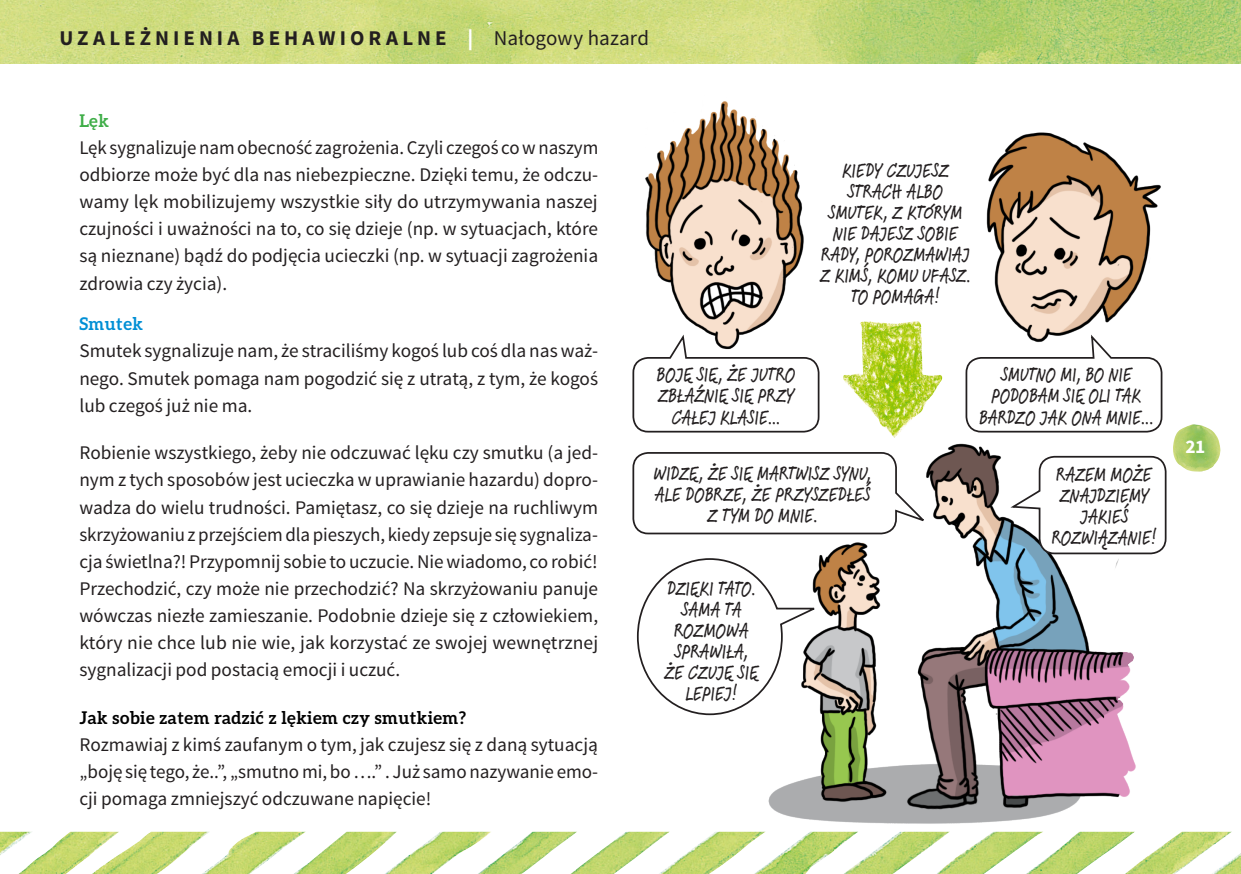
<style>
.page{position:relative;width:1241px;height:874px;background:#fff}
.page>*{position:absolute;margin:0;border:0;box-sizing:border-box;transform-origin:0 0}
.KARTKA_TYT_A__26p{font:500 21px/21px "Feltpen Com";letter-spacing:-.01em;color:#231f20;text-align:center}
.KARTKA_TYT_A__26p-2{font:500 21px/21px "Feltpen Com";letter-spacing:-.01em;color:#231f20;text-align:center;scale:.96 1}
.t1{font:700 21px "Source Sans Pro";letter-spacing:.19em;color:#231f20}
.TEXT_BODY{font:19.25px/27.1px "Source Sans Pro";color:#231f20;text-align:justify}
.t2{font:700 19.25px "Source Sans Pro";color:#fff}
.POD_TYT_MALY{font:700 17.5px "Aleo";letter-spacing:.025em;color:#000}
.POD_TYT_MALY-2{font:700 17.5px "Aleo";letter-spacing:.025em;color:#008fd5}
.POD_TYT_MALY-3{font:700 17.5px "Aleo";color:#40ae49}
.s1{font-weight:900;color:#fff}
.s2{font-weight:400}
</style>
<div class="page">
<img style="left:0;top:831px;width:1240px;height:42px">
<img style="left:0;top:0;width:1240px;height:63px">
<img style="left:1200px;top:425px;width:20px;height:46px">
<img style="left:731px;top:424px;width:469px;height:435px">
<img style="left:645px;top:101px;width:159px;height:231px">
<img style="left:986px;top:132px;width:175px;height:200px">
<svg style="left:1007px;top:455px;width:160px;height:100px"></svg>
<img style="left:843px;top:321px;width:99px;height:117px">
<svg style="left:632px;top:332px;width:188px;height:101px"></svg>
<svg style="left:964px;top:332px;width:199px;height:101px"></svg>
<svg style="left:632px;top:451px;width:297px;height:84px"></svg>
<svg style="left:636px;top:557px;width:185px;height:158px"></svg>
<p class="t1" style="left:60px;top:25px;width:591px">UZALEŻNIENIA BEHAWIORALNE <span class="s1">|</span> <span class="s2">Nałogowy hazard</span></p>
<p class="POD_TYT_MALY-3" style="left:79px;top:110px;width:31px">Lęk</p>
<p class="TEXT_BODY" style="left:79px;top:134px;width:520px">Lęk sygnalizuje nam obecność zagrożenia. Czyli czegoś co w naszym odbiorze może być dla nas niebezpieczne. Dzięki temu, że odczu&shy;wamy lęk mobilizujemy wszystkie siły do utrzymywania naszej czujności i uważności na to, co się dzieje (np. w sytuacjach, które są nieznane) bądź do podjęcia ucieczki (np. w sytuacji zagrożenia zdrowia czy życia).</p>
<p class="POD_TYT_MALY-2" style="left:79px;top:314px;width:65px">Smutek</p>
<p class="TEXT_BODY" style="left:79px;top:337px;width:520px">Smutek sygnalizuje nam, że straciliśmy kogoś lub coś dla nas waż&shy;nego. Smutek pomaga nam pogodzić się z utratą, z tym, że kogoś lub czegoś już nie ma.</p>
<p class="TEXT_BODY" style="left:79px;top:439px;width:520px">Robienie wszystkiego, żeby nie odczuwać lęku czy smutku (a jed&shy;nym z tych sposobów jest ucieczka w uprawianie hazardu) dopro&shy;wadza do wielu trudności. Pamiętasz, co się dzieje na ruchliwym skrzyżowaniu z przejściem dla pieszych, kiedy zepsuje się sygnaliza&shy;cja świetlna?! Przypomnij sobie to uczucie. Nie wiadomo, co robić!<br>Przechodzić, czy może nie przechodzić? Na skrzyżowaniu panuje wówczas niezłe zamieszanie. Podobnie dzieje się z człowiekiem, który nie chce lub nie wie, jak korzystać ze swojej wewnętrznej sygnalizacji pod postacią emocji i uczuć.</p>
<p class="POD_TYT_MALY" style="left:79px;top:707px;width:388px">Jak sobie zatem radzić z lękiem czy smutkiem?</p>
<p class="TEXT_BODY" style="left:79px;top:731px;width:520px">Rozmawiaj z kimś zaufanym o tym, jak czujesz się z daną sytuacją „boję się tego, że..”, „smutno mi, bo ….” . Już samo nazywanie emo&shy;cji pomaga zmniejszyć odczuwane napięcie!</p>
<p class="KARTKA_TYT_A__26p" style="left:821px;top:160px;width:149px">KIEDY CZUJESZ<br>STRACH ALBO<br>SMUTEK, Z KTÓRYM<br>NIE DAJESZ SOBIE<br>RADY, POROZMAWIAJ</p>
<p class="KARTKA_TYT_A__26p" style="left:819px;top:265px;width:153px">Z KIMŚ, KOMU UFASZ.<br>TO POMAGA!</p>
<p class="KARTKA_TYT_A__26p" style="left:656px;top:364px;width:140px">BOJĘ SIĘ, ŻE JUTRO<br>ZBŁAŹNIĘ SIĘ PRZY<br>CAŁEJ KLASIE...</p>
<p class="KARTKA_TYT_A__26p" style="left:653px;top:463px;width:219px">WIDZĘ, ŻE SIĘ MARTWISZ SYNU,<br>ALE DOBRZE, ŻE PRZYSZEDŁEŚ<br>Z TYM DO MNIE.</p>
<p class="KARTKA_TYT_A__26p" style="left:667px;top:577px;width:90px">DZIĘKI TATO.</p>
<p class="KARTKA_TYT_A__26p" style="left:664px;top:598px;width:96px">SAMA TA<br>ROZMOWA<br>SPRAWIŁA,<br>ŻE CZUJĘ SIĘ<br>LEPIEJ!</p>
<p class="KARTKA_TYT_A__26p-2" style="left:979px;top:364px;width:183px">SMUTNO MI, BO NIE<br>PODOBAM SIĘ OLI TAK<br>BARDZO JAK ONA MNIE...</p>
<p class="KARTKA_TYT_A__26p" style="left:1051px;top:463px;width:106px">RAZEM MOŻE<br>ZNAJDZIEMY<br>JAKIEŚ<br>ROZWIĄZANIE!</p>
<p class="t2" style="left:1185px;top:434px;width:22px">21</p>
</div>
